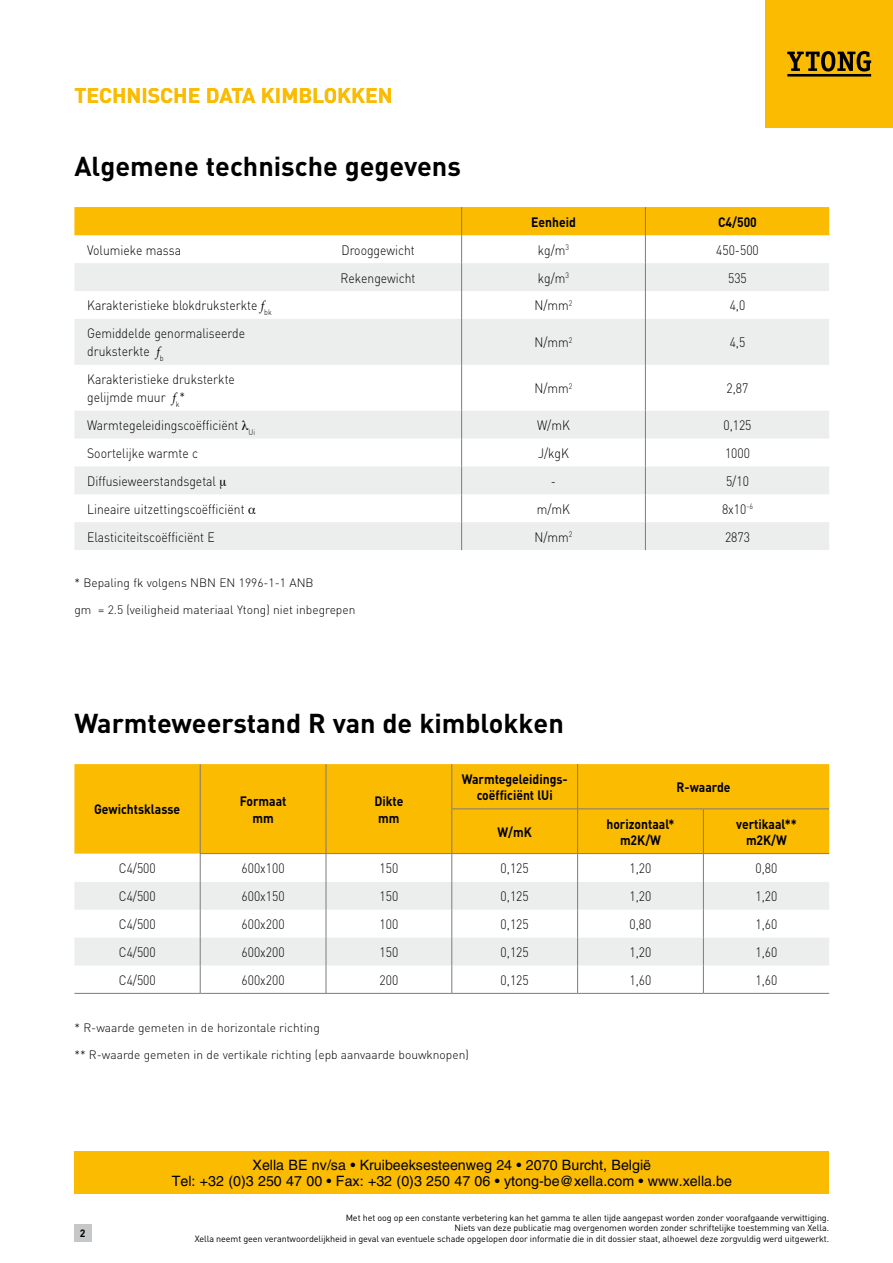
<style>
.page{position:relative;width:893px;height:1263px;background:#fff}
.page>*{position:absolute;margin:0;border:0;box-sizing:border-box;transform-origin:0 0}
.t1{font:700 27px "DIN";letter-spacing:-.005em;color:#000}
.t2{font:700 21px "DIN";color:#fabb00}
.t3{font:14.25px/16.5px "Helvetica LT";color:#000;text-align:center}
.t4{font:300 13.5px/18px "DIN";color:#000;scale:.9 1}
.t5{font:700 13.5px/16.5px "DIN";color:#000;text-align:center;scale:.9 1}
.t6{font:300 12px "DIN";color:#000}
.t7{font:700 10.5px "DIN";color:#000}
.t8{font:9px/10.5px "DIN";letter-spacing:-.01em;color:#000;text-align:right}
.s1{font-family:"Minion Pro";font-weight:400;font-style:italic}
</style>
<div class="page">
<div style="left:74px;top:1225px;width:17px;height:17px;background:#c6c7c8"></div>
<div style="left:74px;top:1151px;width:755px;height:43px;background:#fabb00"></div>
<div style="left:765px;top:0;width:128px;height:128px;background:#fabb00"></div>
<svg style="left:787px;top:51px;width:84px;height:21px"></svg>
<hr style="left:787px;top:74px;width:84px;height:3px;background:#000">
<svg style="left:74px;top:319px;width:755px;height:231px;fill:#eceded"></svg>
<svg style="left:74px;top:207px;width:755px;height:112px"></svg>
<hr style="left:461px;top:319px;width:1px;height:46px;background:#7b7c7e">
<hr style="left:645px;top:319px;width:1px;height:46px;background:#7b7c7e">
<hr style="left:461px;top:365px;width:1px;height:46px;background:#7b7c7e">
<hr style="left:645px;top:365px;width:1px;height:46px;background:#7b7c7e">
<svg style="left:461px;top:411px;width:1px;height:139px"></svg>
<svg style="left:645px;top:411px;width:1px;height:139px"></svg>
<div style="left:74px;top:764px;width:755px;height:89px;background:#fabb00"></div>
<svg style="left:74px;top:882px;width:755px;height:83px;fill:#eceded"></svg>
<hr style="left:200px;top:764px;width:1px;height:45px;background:#7b7c7e">
<hr style="left:200px;top:809px;width:1px;height:44px;background:#7b7c7e">
<svg style="left:200px;top:854px;width:1px;height:139px"></svg>
<svg style="left:326px;top:854px;width:1px;height:139px"></svg>
<svg style="left:451px;top:854px;width:1px;height:139px"></svg>
<svg style="left:577px;top:854px;width:1px;height:139px"></svg>
<svg style="left:703px;top:854px;width:1px;height:139px"></svg>
<hr style="left:326px;top:764px;width:1px;height:45px;background:#7b7c7e">
<hr style="left:451px;top:764px;width:1px;height:44px;background:#7b7c7e">
<hr style="left:577px;top:764px;width:1px;height:44px;background:#7b7c7e">
<hr style="left:326px;top:809px;width:1px;height:44px;background:#7b7c7e">
<hr style="left:451px;top:808px;width:127px;height:1px;background:#7b7c7e">
<hr style="left:451px;top:809px;width:1px;height:44px;background:#7b7c7e">
<hr style="left:578px;top:808px;width:125px;height:1px;background:#7b7c7e">
<hr style="left:577px;top:809px;width:1px;height:44px;background:#7b7c7e">
<hr style="left:703px;top:808px;width:126px;height:1px;background:#7b7c7e">
<hr style="left:703px;top:809px;width:1px;height:44px;background:#7b7c7e">
<hr style="left:200px;top:853px;width:126px;height:1px;background:#7b7c7e">
<hr style="left:326px;top:853px;width:126px;height:1px;background:#7b7c7e">
<hr style="left:452px;top:853px;width:126px;height:1px;background:#7b7c7e">
<hr style="left:578px;top:853px;width:125px;height:1px;background:#7b7c7e">
<hr style="left:703px;top:853px;width:126px;height:1px;background:#7b7c7e">
<hr style="left:74px;top:993px;width:126px;height:1px;background:#7b7c7e">
<hr style="left:200px;top:993px;width:126px;height:1px;background:#7b7c7e">
<hr style="left:326px;top:993px;width:126px;height:1px;background:#7b7c7e">
<hr style="left:452px;top:993px;width:126px;height:1px;background:#7b7c7e">
<hr style="left:578px;top:993px;width:125px;height:1px;background:#7b7c7e">
<hr style="left:703px;top:993px;width:126px;height:1px;background:#7b7c7e">
<svg style="left:242px;top:420px;width:6px;height:10px"></svg>
<svg style="left:220px;top:480px;width:6px;height:9px"></svg>
<svg style="left:248px;top:507px;width:7px;height:7px"></svg>
<h2 class="t2" style="left:74px;top:81px;width:320px">Technische data kimblokken</h2>
<h1 class="t1" style="left:74px;top:148px;width:388px">Algemene technische gegevens</h1>
<p class="t5" style="left:531px;top:213px;width:51px">Eenheid</p>
<p class="t5" style="left:718px;top:213px;width:45px">C4/500</p>
<p class="t4" style="left:87px;top:241px;width:106px">Volumieke massa</p>
<p class="t4" style="left:341px;top:241px;width:83px">Drooggewicht</p>
<p class="t4" style="left:538px;top:241px;width:36px">kg/m<sup>3</sup></p>
<p class="t4" style="left:716px;top:241px;width:49px">450-500</p>
<p class="t4" style="left:341px;top:269px;width:85px">Rekengewicht</p>
<p class="t4" style="left:538px;top:269px;width:36px">kg/m<sup>3</sup></p>
<p class="t4" style="left:728px;top:269px;width:22px">535</p>
<p class="t4" style="left:87px;top:296px;width:207px">Karakteristieke blokdruksterkte <span class="s1">f</span><sub>bk</sub></p>
<p class="t4" style="left:534px;top:296px;width:44px">N/mm<sup>2</sup></p>
<p class="t4" style="left:730px;top:296px;width:19px">4,0</p>
<p class="t4" style="left:87px;top:324px;width:177px">Gemiddelde genormaliseerde druksterkte <span class="s1">f</span><sub>b</sub></p>
<p class="t4" style="left:534px;top:333px;width:44px">N/mm<sup>2</sup></p>
<p class="t4" style="left:730px;top:333px;width:19px">4,5</p>
<p class="t4" style="left:87px;top:370px;width:166px">Karakteristieke druksterkte gelijmde muur <span class="s1">f</span><sub>k</sub>*</p>
<p class="t4" style="left:534px;top:379px;width:44px">N/mm<sup>2</sup></p>
<p class="t4" style="left:726px;top:379px;width:26px">2,87</p>
<p class="t4" style="left:87px;top:416px;width:188px">Warmtegeleidingscoëfficiënt <sub>Ui</sub></p>
<p class="t4" style="left:537px;top:416px;width:38px">W/mK</p>
<p class="t4" style="left:723px;top:416px;width:33px">0,125</p>
<p class="t4" style="left:87px;top:444px;width:125px">Soortelijke warmte c</p>
<p class="t4" style="left:538px;top:444px;width:36px">J/kgK</p>
<p class="t4" style="left:725px;top:444px;width:29px">1000</p>
<p class="t4" style="left:87px;top:472px;width:145px">Diffusieweerstandsgetal</p>
<p class="t4" style="left:551px;top:472px;width:7px">-</p>
<p class="t4" style="left:726px;top:472px;width:27px">5/10</p>
<p class="t4" style="left:87px;top:500px;width:177px">Lineaire uitzettingscoëfficiënt</p>
<p class="t4" style="left:537px;top:500px;width:38px">m/mK</p>
<p class="t4" style="left:722px;top:500px;width:36px">8x10<sup>-6</sup></p>
<p class="t4" style="left:87px;top:528px;width:143px">Elasticiteitscoëfficiënt E</p>
<p class="t4" style="left:534px;top:528px;width:44px">N/mm<sup>2</sup></p>
<p class="t4" style="left:725px;top:528px;width:29px">2873</p>
<p class="t6" style="left:74px;top:575px;width:241px">* Bepaling fk volgens NBN EN 1996-1-1 ANB</p>
<p class="t6" style="left:74px;top:602px;width:283px">gm = 2.5 (veiligheid materiaal Ytong) niet inbegrepen</p>
<h1 class="t1" style="left:74px;top:705px;width:491px">Warmteweerstand R van de kimblokken</h1>
<p class="t5" style="left:94px;top:801px;width:97px">Gewichtsklasse</p>
<p class="t5" style="left:240px;top:792px;width:53px">Formaat mm</p>
<p class="t5" style="left:374px;top:792px;width:34px;text-align:left">Dikte mm</p>
<p class="t5" style="left:462px;top:770px;width:119px">Warmtegeleidings&shy;coëfficiënt lUi</p>
<p class="t5" style="left:677px;top:778px;width:61px">R-waarde</p>
<p class="t5" style="left:497px;top:823px;width:39px">W/mK</p>
<p class="t5" style="left:606px;top:815px;width:77px">horizontaal* m2K/W</p>
<p class="t5" style="left:736px;top:815px;width:69px">vertikaal** m2K/W</p>
<p class="t4" style="left:119px;top:859px;width:43px">C4/500</p>
<p class="t4" style="left:242px;top:859px;width:49px">600x100</p>
<p class="t4" style="left:380px;top:859px;width:22px">150</p>
<p class="t4" style="left:501px;top:859px;width:33px">0,125</p>
<p class="t4" style="left:630px;top:859px;width:26px">1,20</p>
<p class="t4" style="left:755px;top:859px;width:26px">0,80</p>
<p class="t4" style="left:119px;top:887px;width:43px">C4/500</p>
<p class="t4" style="left:242px;top:887px;width:49px">600x150</p>
<p class="t4" style="left:380px;top:887px;width:22px">150</p>
<p class="t4" style="left:501px;top:887px;width:33px">0,125</p>
<p class="t4" style="left:630px;top:887px;width:26px">1,20</p>
<p class="t4" style="left:755px;top:887px;width:26px">1,20</p>
<p class="t4" style="left:119px;top:915px;width:43px">C4/500</p>
<p class="t4" style="left:242px;top:915px;width:49px">600x200</p>
<p class="t4" style="left:380px;top:915px;width:22px">100</p>
<p class="t4" style="left:501px;top:915px;width:33px">0,125</p>
<p class="t4" style="left:630px;top:915px;width:26px">0,80</p>
<p class="t4" style="left:755px;top:915px;width:26px">1,60</p>
<p class="t4" style="left:119px;top:943px;width:43px">C4/500</p>
<p class="t4" style="left:242px;top:943px;width:49px">600x200</p>
<p class="t4" style="left:380px;top:943px;width:22px">150</p>
<p class="t4" style="left:501px;top:943px;width:33px">0,125</p>
<p class="t4" style="left:630px;top:943px;width:26px">1,20</p>
<p class="t4" style="left:755px;top:943px;width:26px">1,60</p>
<p class="t4" style="left:119px;top:971px;width:43px">C4/500</p>
<p class="t4" style="left:242px;top:971px;width:49px">600x200</p>
<p class="t4" style="left:380px;top:971px;width:22px">200</p>
<p class="t4" style="left:501px;top:971px;width:33px">0,125</p>
<p class="t4" style="left:630px;top:971px;width:26px">1,60</p>
<p class="t4" style="left:755px;top:971px;width:26px">1,60</p>
<p class="t6" style="left:74px;top:1020px;width:247px">* R-waarde gemeten in de horizontale richting</p>
<p class="t6" style="left:74px;top:1047px;width:396px">** R-waarde gemeten in de vertikale richting (epb aanvaarde bouwknopen)</p>
<p class="t7" style="left:80px;top:1226px;width:7px">2</p>
<p class="t3" style="left:172px;top:1156px;width:562px">Xella BE nv/sa • Kruibeeksesteenweg 24 • 2070 Burcht, België<br>Tel: +32 (0)3 250 47 00 • Fax: +32 (0)3 250 47 06 • ytong-be@xella.com • www.xella.be</p>
<p class="t8" style="left:195px;top:1212px;width:636px">Met het oog op een constante verbetering kan het gamma te allen tijde aangepast worden zonder voorafgaande verwittiging.<br>Niets van deze publicatie mag overgenomen worden zonder schriftelijke toestemming van Xella.<br>Xella neemt geen verantwoordelijkheid in geval van eventuele schade opgelopen door informatie die in dit dossier staat, alhoewel deze zorgvuldig werd uitgewerkt.</p>
</div>
